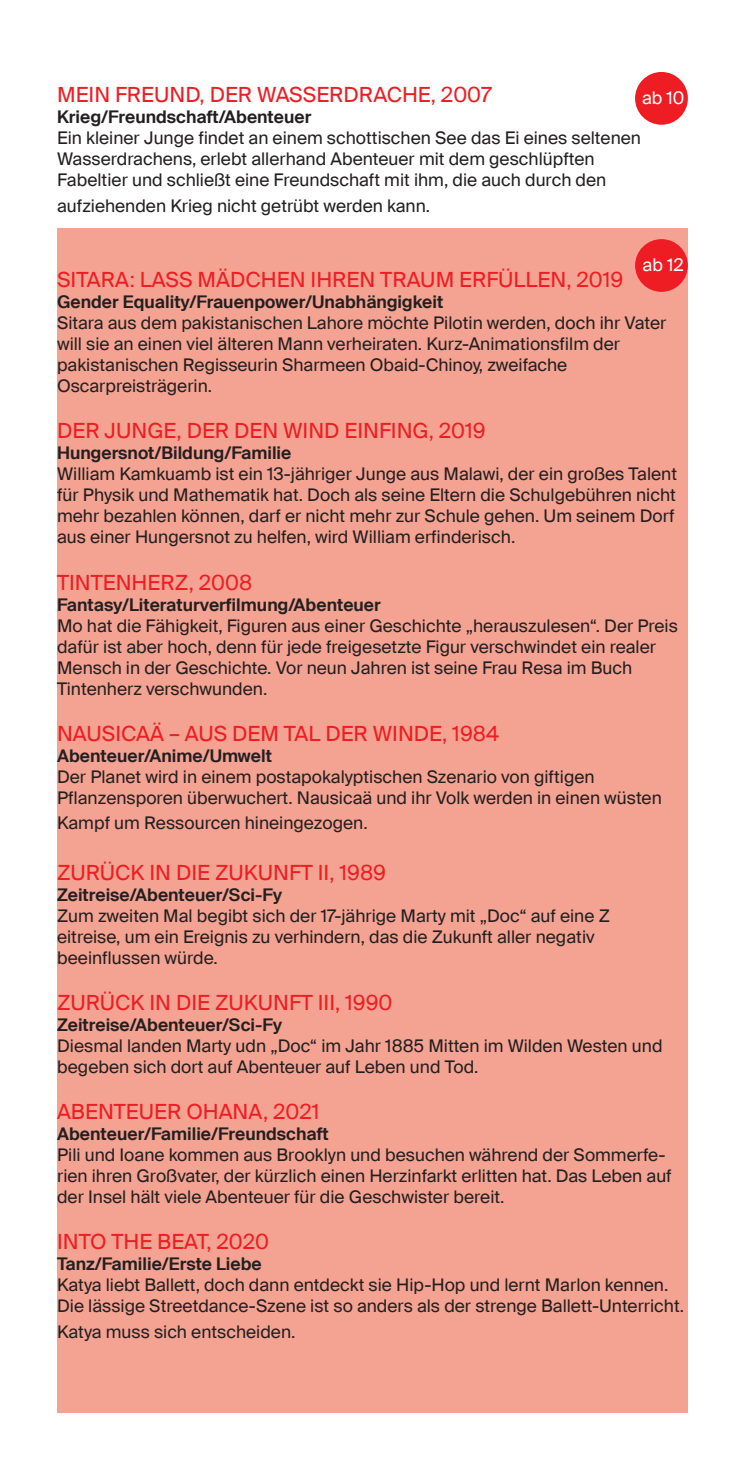
<style>
.page{position:relative;width:745px;height:1474px;background:#fff}
.page>*{position:absolute;margin:0;border:0;box-sizing:border-box;transform-origin:0 0}
.t1{font:21px "Suisse Intl";color:#ee1d23}
.t2{font:17.5px/21px "Suisse Intl";color:#231f20}
.t3{font:600 17.5px "Suisse Intl";color:#231f20}
.t4{font:17.5px "Suisse Intl";color:#fff}
</style>
<div class="page">
<div style="left:57px;top:228px;width:630px;height:1185px;background:#f4a392"></div>
<div style="left:634px;top:239px;width:53px;height:53px;background:#ee1d23;border-radius:50%"></div>
<div style="left:634px;top:72px;width:53px;height:53px;background:#ee1d23;border-radius:50%"></div>
<p class="t1" style="left:57px;top:83px;width:436px">MEIN FREUND, DER WASSERDRACHE, 2007</p>
<p class="t3" style="left:57px;top:107px;width:255px">Krieg/Freundschaft/Abenteuer</p>
<p class="t2" style="left:57px;top:128px;width:585px">Ein kleiner Junge findet an einem schottischen See das Ei eines seltenen</p>
<p class="t2" style="left:57px;top:149px;width:538px">Wasserdrachens, erlebt allerhand Abenteuer mit dem geschlüpften</p>
<p class="t2" style="left:57px;top:170px;width:550px">Fabeltier und schließt eine Freundschaft mit ihm, die auch durch den</p>
<p class="t2" style="left:57px;top:195px;width:374px">aufziehenden Krieg nicht getrübt werden kann.</p>
<p class="t4" style="left:641px;top:87px;width:44px">ab 10</p>
<p class="t4" style="left:642px;top:254px;width:43px">ab 12</p>
<p class="t1" style="left:57px;top:267px;width:567px">SITARA: LASS MÄDCHEN IHREN TRAUM ERFÜLLEN, 2019</p>
<p class="t3" style="left:57px;top:292px;width:387px">Gender Equality/Frauenpower/Unabhängigkeit</p>
<p class="t2" style="left:57px;top:312px;width:610px">Sitara aus dem pakistanischen Lahore möchte Pilotin werden, doch ihr Vater will sie an einen viel älteren Mann verheiraten. Kurz-Animationsfilm der</p>
<p class="t2" style="left:57px;top:354px;width:511px">pakistanischen Regisseurin Sharmeen Obaid-Chinoy, zweifache</p>
<p class="t2" style="left:57px;top:375px;width:156px">Oscarpreisträgerin.</p>
<p class="t1" style="left:57px;top:419px;width:430px">DER JUNGE, DER DEN WIND EINFING, 2019</p>
<p class="t3" style="left:57px;top:443px;width:236px">Hungersnot/Bildung/Familie</p>
<p class="t2" style="left:57px;top:464px;width:621px">William Kamkuamb ist ein 13-jähriger Junge aus Malawi, der ein großes Talent für Physik und Mathematik hat. Doch als seine Eltern die Schulgebühren nicht mehr bezahlen können, darf er nicht mehr zur Schule gehen. Um seinem Dorf aus einer Hungersnot zu helfen, wird William erfinderisch.</p>
<p class="t1" style="left:57px;top:570px;width:196px">TINTENHERZ, 2008</p>
<p class="t3" style="left:57px;top:594px;width:325px">Fantasy/Literaturverfilmung/Abenteuer</p>
<p class="t2" style="left:57px;top:615px;width:622px">Mo hat die Fähigkeit, Figuren aus einer Geschichte „herauszulesen“. Der Preis dafür ist aber hoch, denn für jede freigesetzte Figur verschwindet ein realer<br>Mensch in der Geschichte. Vor neun Jahren ist seine Frau Resa im Buch</p>
<p class="t2" style="left:57px;top:678px;width:212px">Tintenherz verschwunden.</p>
<p class="t1" style="left:57px;top:721px;width:443px">NAUSICAÄ – AUS DEM TAL DER WINDE, 1984</p>
<p class="t3" style="left:57px;top:745px;width:216px">Abenteuer/Anime/Umwelt</p>
<p class="t2" style="left:57px;top:766px;width:538px">Der Planet wird in einem postapokalyptischen Szenario von giftigen</p>
<p class="t2" style="left:57px;top:785px;width:606px;line-height:25.2px">Pflanzensporen überwuchert. Nausicaä und ihr Volk werden in einen wüsten<br>Kampf um Ressourcen hineingezogen.</p>
<p class="t1" style="left:57px;top:860px;width:330px">ZURÜCK IN DIE ZUKUNFT II, 1989</p>
<p class="t3" style="left:57px;top:884px;width:226px">Zeitreise/Abenteuer/Sci-Fy</p>
<p class="t2" style="left:57px;top:905px;width:553px">Zum zweiten Mal begibt sich der 17-jährige Marty mit „Doc“ auf eine Z</p>
<p class="t2" style="left:57px;top:926px;width:538px">eitreise, um ein Ereignis zu verhindern, das die Zukunft aller negativ</p>
<p class="t2" style="left:57px;top:947px;width:162px">beeinflussen würde.</p>
<p class="t1" style="left:57px;top:990px;width:337px">ZURÜCK IN DIE ZUKUNFT III, 1990</p>
<p class="t3" style="left:57px;top:1014px;width:226px">Zeitreise/Abenteuer/Sci-Fy</p>
<p class="t2" style="left:57px;top:1035px;width:606px">Diesmal landen Marty udn „Doc“ im Jahr 1885 Mitten im Wilden Westen und begeben sich dort auf Abenteuer auf Leben und Tod.</p>
<p class="t1" style="left:57px;top:1099px;width:264px">ABENTEUER OHANA, 2021</p>
<p class="t3" style="left:57px;top:1123px;width:273px">Abenteuer/Familie/Freundschaft</p>
<p class="t2" style="left:57px;top:1144px;width:615px">Pili und Ioane kommen aus Brooklyn und besuchen während der Sommerfe&shy;rien ihren Großvater, der kürzlich einen Herzinfarkt erlitten hat. Das Leben auf der Insel hält viele Abenteuer für die Geschwister bereit.</p>
<p class="t1" style="left:57px;top:1229px;width:213px">INTO THE BEAT, 2020</p>
<p class="t3" style="left:57px;top:1254px;width:206px">Tanz/Familie/Erste Liebe</p>
<p class="t2" style="left:57px;top:1274px;width:628px">Katya liebt Ballett, doch dann entdeckt sie Hip-Hop und lernt Marlon kennen.<br>Die lässige Streetdance-Szene ist so anders als der strenge Ballett-Unterricht.</p>
<p class="t2" style="left:57px;top:1320px;width:240px">Katya muss sich entscheiden.</p>
</div>
